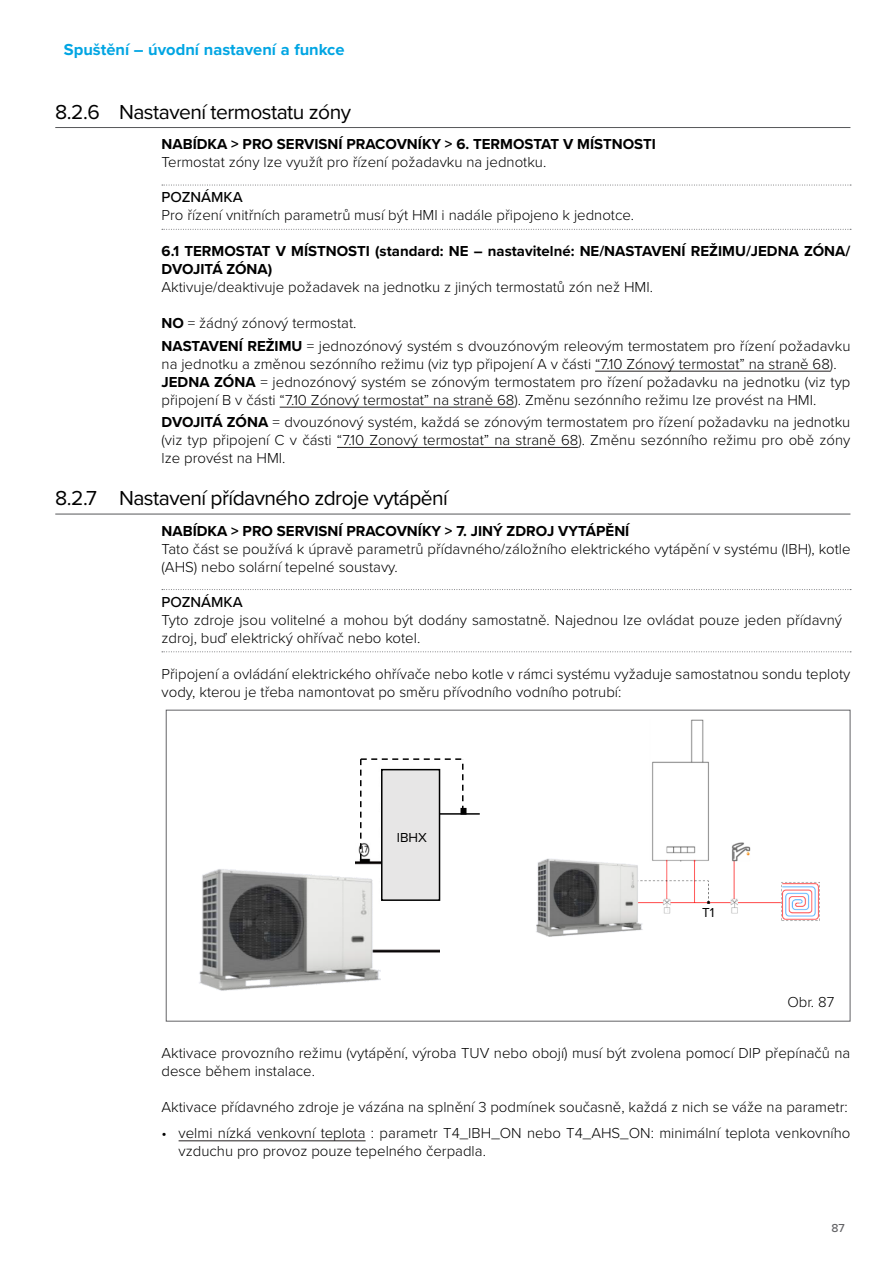
<style>
.page{position:relative;width:893px;height:1263px;background:#fff}
.page>*{position:absolute;margin:0;border:0;box-sizing:border-box;transform-origin:0 0}
.t1{font:21px "Proxima Nova";letter-spacing:-.025em;color:#000}
.t2{font:700 16.5px "Proxima Nova";color:#00a5e3}
.Testo{font:300 15px/18px "Proxima Nova";color:#000}
.Testo-2{font:700 15px/18px "Proxima Nova";color:#000}
.Testo_avvertenze{font:300 15px/18px "Proxima Nova";color:#000}
.Titolo_Nota{font:500 15px "Proxima Nova";color:#000}
.t3{font:13.5px "Proxima Nova";color:#000}
.t4{font:500 12px "Proxima Nova";color:#636366}
.s1{font-weight:700}
</style>
<div class="page">
<hr style="left:55px;top:127px;width:795px;height:1px;background:#57585a">
<svg style="left:162px;top:185px;width:689px;height:1px"></svg>
<svg style="left:162px;top:229px;width:689px;height:1px"></svg>
<hr style="left:595px;top:371px;width:235px;height:1px;background:#231f20">
<hr style="left:280px;top:407px;width:234px;height:1px;background:#231f20">
<hr style="left:337px;top:447px;width:241px;height:1px;background:#231f20">
<hr style="left:55px;top:514px;width:795px;height:1px;background:#57585a">
<svg style="left:162px;top:589px;width:689px;height:1px"></svg>
<svg style="left:162px;top:651px;width:689px;height:1px"></svg>
<hr style="left:179px;top:1140px;width:187px;height:1px;background:#231f20">
<hr style="left:439px;top:813px;width:41px;height:2px;background:#000">
<img style="left:355px;top:845px;width:84px;height:135px">
<img style="left:199px;top:868px;width:181px;height:123px">
<div style="left:382px;top:770px;width:57px;height:130px;background:#e7e6e6"></div>
<div style="left:381px;top:769px;width:59px;height:132px;border:2px solid #000"></div>
<div style="left:403px;top:902px;width:24px;height:20px;background:#fff"></div>
<svg style="left:360px;top:758px;width:106px;height:102px"></svg>
<img style="left:536px;top:719px;width:284px;height:218px">
<p class="t2" style="left:64px;top:37px;width:282px">Spuštění – úvodní nastavení a funkce</p>
<p class="t1" style="left:55px;top:96px;width:297px">8.2.6 Nastavení termostatu zóny</p>
<p class="Testo-2" style="left:162px;top:135px;width:496px">NABÍDKA &gt; PRO SERVISNÍ PRACOVNÍKY &gt; 6. TERMOSTAT V MÍSTNOSTI</p>
<p class="Testo" style="left:162px;top:153px;width:386px">Termostat zóny lze využít pro řízení požadavku na jednotku.</p>
<p class="Titolo_Nota" style="left:162px;top:186px;width:83px">POZNÁMKA</p>
<p class="Testo_avvertenze" style="left:162px;top:206px;width:474px">Pro řízení vnitřních parametrů musí být HMI i nadále připojeno k jednotce.</p>
<p class="Testo-2" style="left:162px;top:242px;width:690px">6.1 TERMOSTAT V MÍSTNOSTI (standard: NE – nastavitelné: NE/NASTAVENÍ REŽIMU/JEDNA ZÓNA/<br>DVOJITÁ ZÓNA)</p>
<p class="Testo" style="left:162px;top:278px;width:493px">Aktivuje/deaktivuje požadavek na jednotku z jiných termostatů zón než HMI.</p>
<p class="Testo" style="left:162px;top:314px;width:196px"><span class="s1">NO</span> = žádný zónový termostat.</p>
<p class="Testo" style="left:162px;top:336px;width:690px"><span class="s1">NASTAVENÍ REŽIMU</span> = jednozónový systém s dvouzónovým releovým termostatem pro řízení požadavku na jednotku a změnou sezónního režimu (viz typ připojení A v části “7.10 Zónový termostat” na straně 68).</p>
<p class="Testo" style="left:162px;top:372px;width:690px"><span class="s1">JEDNA ZÓNA</span> = jednozónový systém se zónovým termostatem pro řízení požadavku na jednotku (viz typ připojení B v části “7.10 Zónový termostat” na straně 68). Změnu sezónního režimu lze provést na HMI.</p>
<p class="Testo" style="left:162px;top:412px;width:690px;text-align:justify"><span class="s1">DVOJITÁ ZÓNA</span> = dvouzónový systém, každá se zónovým termostatem pro řízení požadavku na jednotku (viz typ připojení C v části “7.10 Zonový termostat” na straně 68). Změnu sezónního režimu pro obě zóny lze provést na HMI.</p>
<p class="t1" style="left:55px;top:482px;width:394px">8.2.7 Nastavení přídavného zdroje vytápění</p>
<p class="Testo-2" style="left:162px;top:522px;width:469px">NABÍDKA &gt; PRO SERVISNÍ PRACOVNÍKY &gt; 7. JINÝ ZDROJ VYTÁPĚNÍ</p>
<p class="Testo" style="left:162px;top:539px;width:690px">Tato část se používá k úpravě parametrů přídavného/záložního elektrického vytápění v systému (IBH), kotle (AHS) nebo solární tepelné soustavy.</p>
<p class="Titolo_Nota" style="left:162px;top:591px;width:83px">POZNÁMKA</p>
<p class="Testo_avvertenze" style="left:162px;top:610px;width:682px">Tyto zdroje jsou volitelné a mohou být dodány samostatně. Najednou lze ovládat pouze jeden přídavný zdroj, buď elektrický ohřívač nebo kotel.</p>
<p class="Testo" style="left:162px;top:664px;width:690px">Připojení a ovládání elektrického ohřívače nebo kotle v rámci systému vyžaduje samostatnou sondu teploty vody, kterou je třeba namontovat po směru přívodního vodního potrubí:</p>
<p class="t3" style="left:397px;top:827px;width:32px">IBHX</p>
<p class="t3" style="left:702px;top:902px;width:14px">T1</p>
<p class="Testo" style="left:787px;top:993px;width:48px">Obr. 87</p>
<p class="Testo" style="left:162px;top:1043px;width:690px">Aktivace provozního režimu (vytápění, výroba TUV nebo obojí) musí být zvolena pomocí DIP přepínačů na desce během instalace.</p>
<p class="Testo" style="left:162px;top:1097px;width:688px">Aktivace přídavného zdroje je vázána na splnění 3 podmínek současně, každá z nich se váže na parametr:</p>
<p class="Testo" style="left:179px;top:1123px;width:673px;text-indent:-17px">• velmi nízká venkovní teplota : parametr T4_IBH_ON nebo T4_AHS_ON: minimální teplota venkovního vzduchu pro provoz pouze tepelného čerpadla.</p>
<p class="t4" style="left:831px;top:1219px;width:15px">87</p>
</div>
